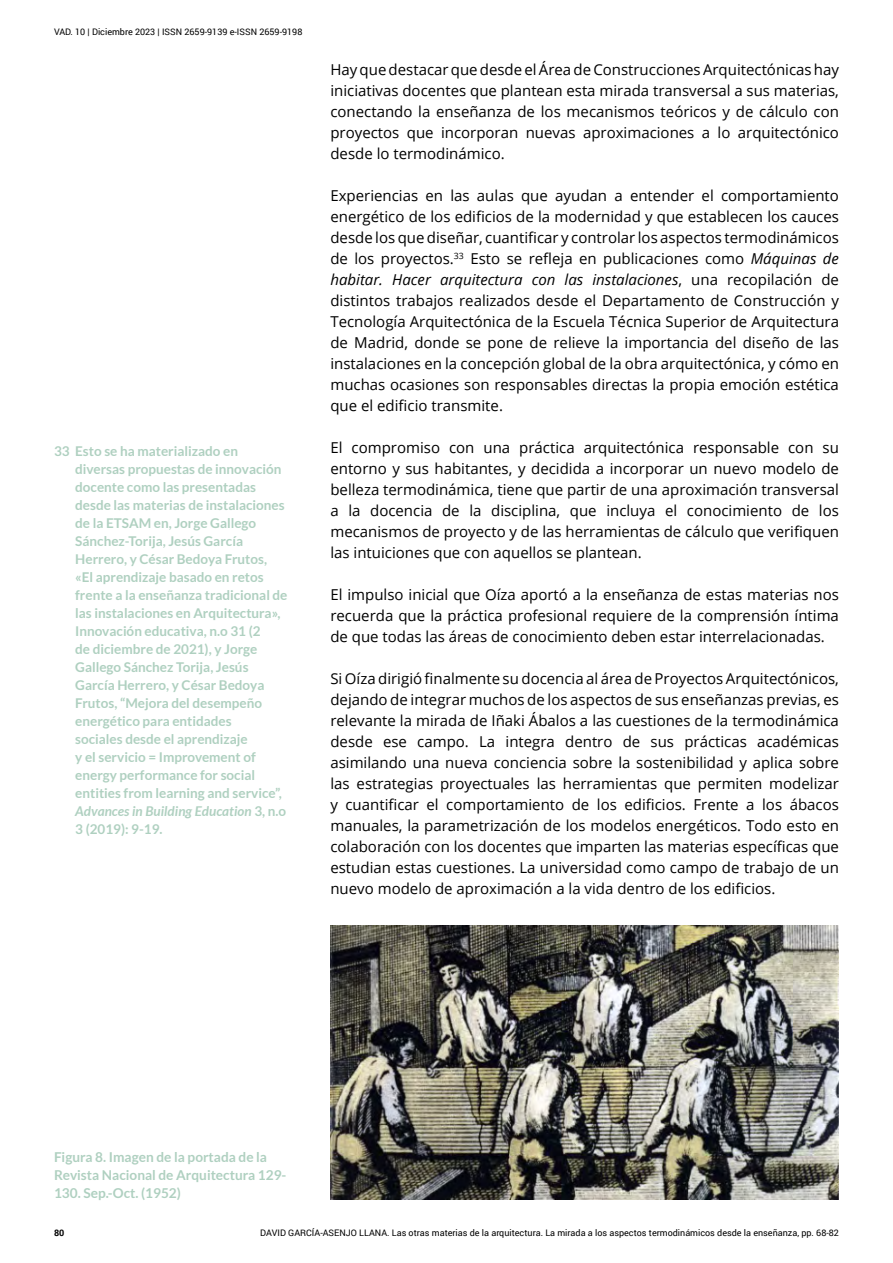
<style>
.page{position:relative;width:893px;height:1263px;background:#fff}
.page>*{position:absolute;margin:0;border:0;box-sizing:border-box;transform-origin:0 0}
.t1{font:15px/21px "Open Sans";color:#000;text-align:justify}
.t2{font:700 13.65px/18.1px "Lato";color:#afd0c0}
.t3{font:700 13.5px/18px "Lato";color:#afd0c0}
.t4{font:9px "Roboto";color:#000}
.t5{font:700 9px "Roboto";color:#000}
.s1{font-style:italic}
</style>
<div class="page">
<img style="left:330px;top:926px;width:509px;height:273px">
<p class="t4" style="left:54px;top:25px;width:250px">VAD. 10 | Diciembre 2023 | ISSN 2659-9139 e-ISSN 2659-9198</p>
<p class="t3" style="left:75px;top:442px;width:214px;text-indent:-21px">33 Esto se ha materializado en diversas propuestas de innovación docente como las presentadas desde las materias de instalaciones de la ETSAM en, Jorge Gallego<br>Sánchez-Torija, Jesús García<br>Herrero, y César Bedoya Frutos, «El aprendizaje basado en retos frente a la enseñanza tradicional de las instalaciones en Arquitectura»,<br>Innovación educativa, n.o 31 (2<br>de diciembre de 2021), y Jorge<br>Gallego Sánchez Torija, Jesús<br>García Herrero, y César Bedoya<br>Frutos, “Mejora del desempeño energético para entidades<br>sociales desde el aprendizaje<br>y el servicio = Improvement of energy performance for social entities from learning and service”,<br><span class="s1">Advances in Building Education</span> 3, n.o<br>3 (2019): 9-19.</p>
<p class="t1" style="left:330px;top:59px;width:510px">Hay que destacar que desde el Área de Construcciones Arquitectónicas hay iniciativas docentes que plantean esta mirada transversal a sus materias, conectando la enseñanza de los mecanismos teóricos y de cálculo con proyectos que incorporan nuevas aproximaciones a lo arquitectónico desde lo termodinámico.</p>
<p class="t1" style="left:330px;top:185px;width:510px">Experiencias en las aulas que ayudan a entender el comportamiento energético de los edificios de la modernidad y que establecen los cauces desde los que diseñar, cuantificar y controlar los aspectos termodinámicos de los proyectos.<sup>33</sup> Esto se refleja en publicaciones como <span class="s1">Máquinas de habitar. Hacer arquitectura con las instalaciones</span>, una recopilación de distintos trabajos realizados desde el Departamento de Construcción y Tecnología Arquitectónica de la Escuela Técnica Superior de Arquitectura de Madrid, donde se pone de relieve la importancia del diseño de las instalaciones en la concepción global de la obra arquitectónica, y cómo en muchas ocasiones son responsables directas la propia emoción estética que el edificio transmite.</p>
<p class="t1" style="left:330px;top:437px;width:510px">El compromiso con una práctica arquitectónica responsable con su entorno y sus habitantes, y decidida a incorporar un nuevo modelo de belleza termodinámica, tiene que partir de una aproximación transversal a la docencia de la disciplina, que incluya el conocimiento de los mecanismos de proyecto y de las herramientas de cálculo que verifiquen las intuiciones que con aquellos se plantean.</p>
<p class="t1" style="left:330px;top:584px;width:510px">El impulso inicial que Oíza aportó a la enseñanza de estas materias nos recuerda que la práctica profesional requiere de la comprensión íntima de que todas las áreas de conocimiento deben estar interrelacionadas.</p>
<p class="t1" style="left:330px;top:668px;width:510px">Si Oíza dirigió finalmente su docencia al área de Proyectos Arquitectónicos, dejando de integrar muchos de los aspectos de sus enseñanzas previas, es relevante la mirada de Iñaki Ábalos a las cuestiones de la termodinámica desde ese campo. La integra dentro de sus prácticas académicas asimilando una nueva conciencia sobre la sostenibilidad y aplica sobre las estrategias proyectuales las herramientas que permiten modelizar y cuantificar el comportamiento de los edificios. Frente a los ábacos manuales, la parametrización de los modelos energéticos. Todo esto en colaboración con los docentes que imparten las materias específicas que estudian estas cuestiones. La universidad como campo de trabajo de un nuevo modelo de aproximación a la vida dentro de los edificios.</p>
<p class="t2" style="left:54px;top:1148px;width:234px">Figura 8. Imagen de la portada de la<br>Revista Nacional de Arquitectura 129-<br>130. Sep.-Oct. (1952)</p>
<p class="t5" style="left:54px;top:1226px;width:12px">80</p>
<p class="t4" style="left:260px;top:1226px;width:580px">DAVID GARCÍA-ASENJO LLANA. Las otras materias de la arquitectura. La mirada a los aspectos termodinámicos desde la enseñanza, pp. 68-82</p>
</div>
